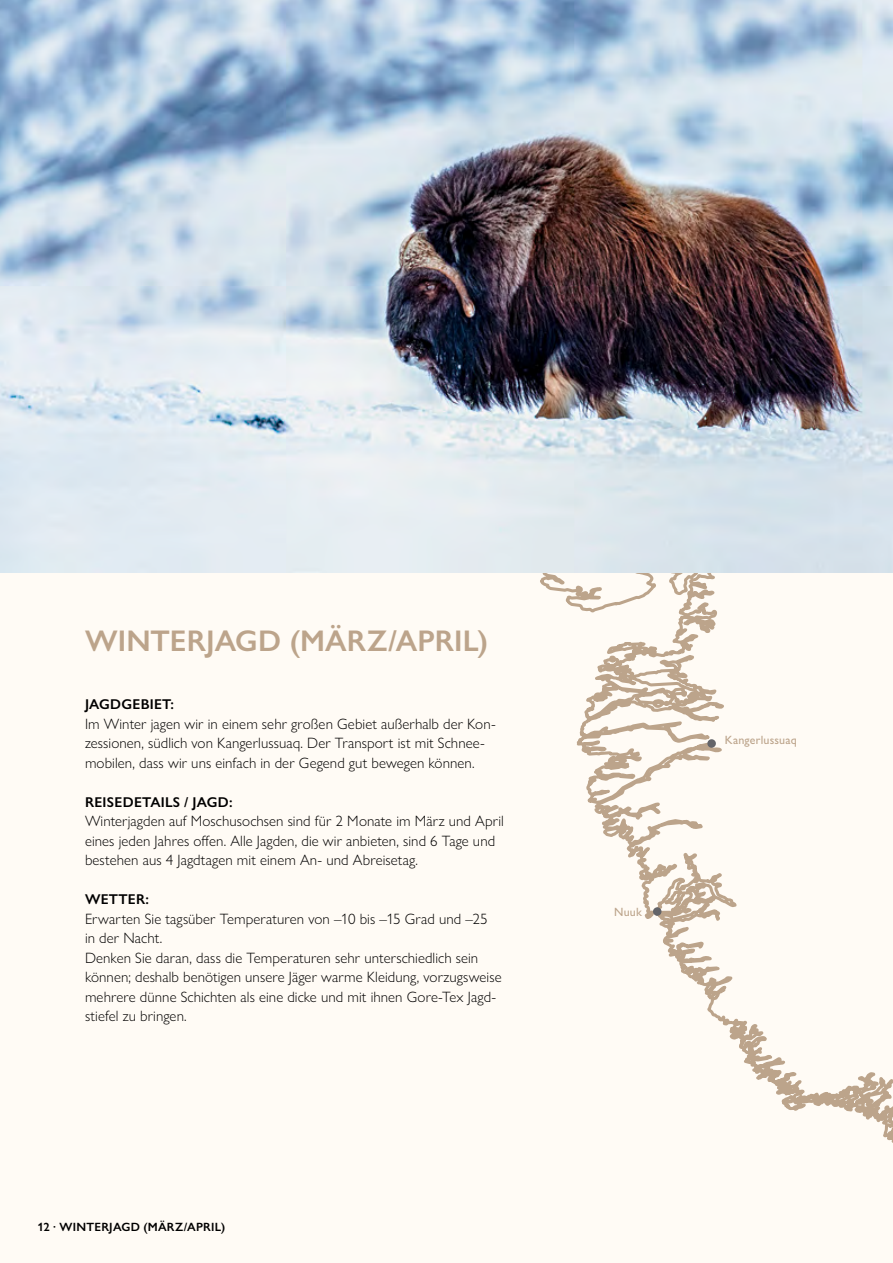
<style>
.page{position:relative;width:893px;height:1263px;background:#fffbf5}
.page>*{position:absolute;margin:0;border:0;box-sizing:border-box;transform-origin:0 0}
.t1{font:600 30px "Gill Sans Nova";letter-spacing:.005em;color:#bca48b}
.t2{font:300 15px/19.5px "Gill Sans Nova";letter-spacing:.005em;color:#000}
.t3{font:600 14.25px "Gill Sans Nova";letter-spacing:.02em;color:#000}
.t4{font:600 12px "Gill Sans Nova";letter-spacing:.02em;color:#000}
.t5{font:500 12px "Gill Sans Nova";letter-spacing:.015em;color:#bca48b}
</style>
<div class="page">
<svg style="left:540px;top:573px;width:353px;height:570px"></svg>
<div style="left:653px;top:907px;width:8px;height:9px;background:#636469;border-radius:50%"></div>
<div style="left:707px;top:739px;width:9px;height:9px;background:#636469;border-radius:50%"></div>
<img style="left:0;top:0;width:893px;height:573px">
<h1 class="t1" style="left:85px;top:622px;width:405px">WINTERJAGD (MÄRZ/APRIL)</h1>
<p class="t3" style="left:85px;top:695px;width:90px">JAGDGEBIET:</p>
<p class="t2" style="left:85px;top:714px;width:412px">Im Winter jagen wir in einem sehr großen Gebiet außerhalb der Kon&shy;zessionen, südlich von Kangerlussuaq. Der Transport ist mit Schnee&shy;mobilen, dass wir uns einfach in der Gegend gut bewegen können.</p>
<p class="t3" style="left:85px;top:793px;width:149px">REISEDETAILS / JAGD:</p>
<p class="t2" style="left:85px;top:811px;width:420px">Winterjagden auf Moschusochsen sind für 2 Monate im März und April eines jeden Jahres offen. Alle Jagden, die wir anbieten, sind 6 Tage und bestehen aus 4 Jagdtagen mit einem An- und Abreisetag.</p>
<p class="t3" style="left:85px;top:890px;width:66px">WETTER:</p>
<p class="t2" style="left:85px;top:909px;width:418px">Erwarten Sie tagsüber Temperaturen von –10 bis –15 Grad und –25 in der Nacht.<br>Denken Sie daran, dass die Temperaturen sehr unterschiedlich sein können; deshalb benötigen unsere Jäger warme Kleidung, vorzugsweise mehrere dünne Schichten als eine dicke und mit ihnen Gore-Tex Jagd&shy;stiefel zu bringen.</p>
<p class="t4" style="left:37px;top:1219px;width:131px">12 · WINTERJAGD (MÄRZ</p>
<p class="t4" style="left:184px;top:1219px;width:20px">/APRIL</p>
<p class="t4" style="left:221px;top:1219px;width:6px">)</p>
<p class="t5" style="left:614px;top:905px;width:29px">Nuuk</p>
<p class="t5" style="left:725px;top:733px;width:73px">Kangerlussuaq</p>
</div>
